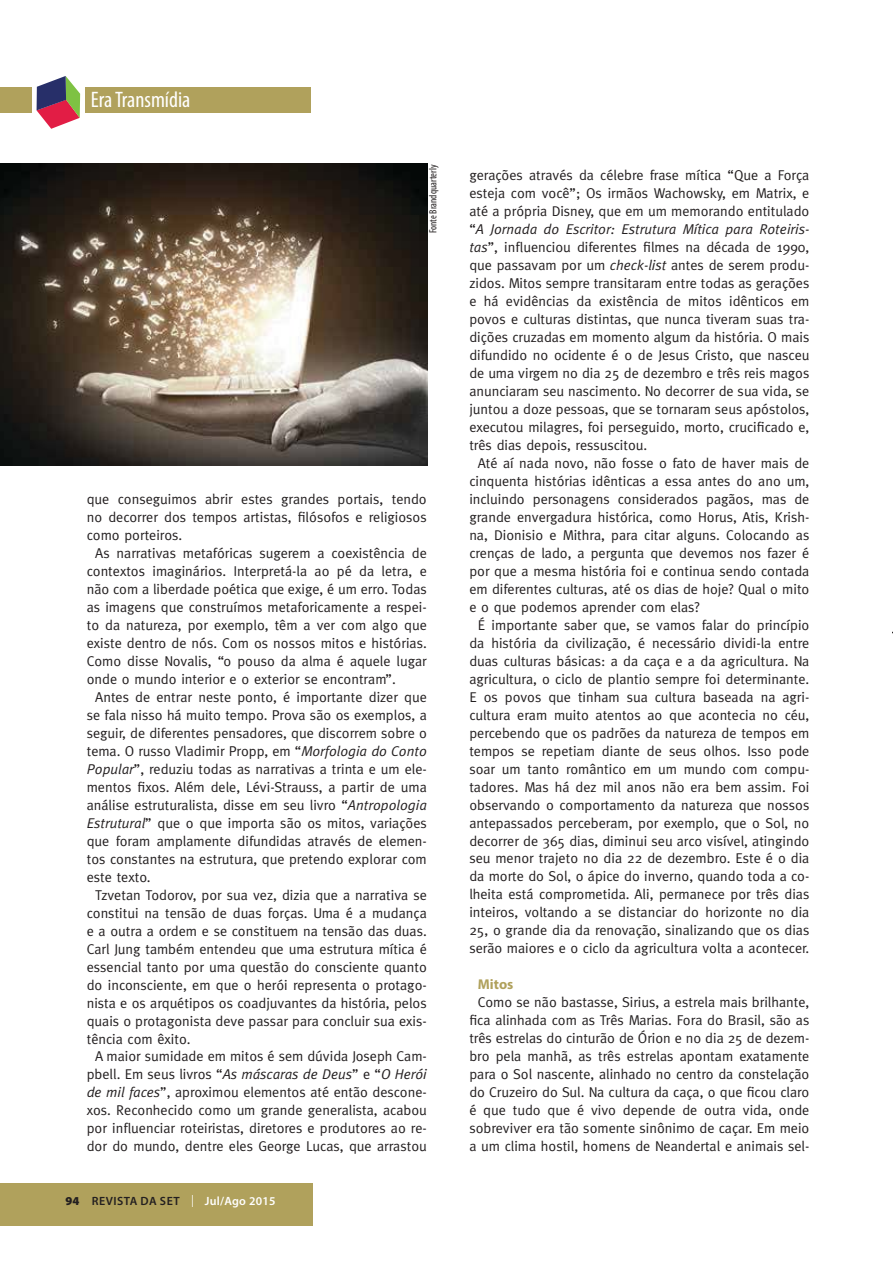
<style>
.page{position:relative;width:893px;height:1263px;background:#fff}
.page>*{position:absolute;margin:0;border:0;box-sizing:border-box;transform-origin:0 0}
.t1{font:condensed 22.5px "Myriad Pro";color:#fff}
.t2{font:14.25px/18px "Meta";color:#231f20;text-align:center}
.t3{font:italic 14.25px "Meta";color:#231f20}
.t4{font:700 14.25px "Myriad Pro";color:#b0a15c}
.t5{font:600 12px "Myriad Pro";letter-spacing:.02em;color:#231f20}
.t6{font:condensed 10.5px "Myriad Pro";color:#231f20}
.s1{font-style:italic}
.s2{font-weight:900;font-size:12.15px}
.s3{font-family:"Lubalin Graph";font-weight:400;color:#fff}
.s4{color:#fff}
.s5{font-style:normal}
</style>
<div class="page">
<div style="left:0;top:87px;width:31px;height:25px;background:#b0a15c"></div>
<div style="left:85px;top:87px;width:225px;height:25px;background:#b0a15c"></div>
<svg style="left:37px;top:76px;width:43px;height:53px"></svg>
<div style="left:0;top:1184px;width:312px;height:42px;background:#b0a15c"></div>
<img style="left:0;top:163px;width:428px;height:303px">
<h1 class="t1" style="left:91px;top:91px;width:101px">Era Transmídia</h1>
<p class="t6" style="left:429px;top:233px;width:70px;rotate:-90deg">Fonte Brandquarterly</p>
<p class="t2" style="left:87px;top:491px;width:342px">que conseguimos abrir estes grandes portais, tendo</p>
<p class="t2" style="left:87px;top:509px;width:342px">no decorrer dos tempos artistas, filósofos e religiosos</p>
<p class="t2" style="left:87px;top:527px;width:97px">como porteiros.</p>
<p class="t2" style="left:95px;top:545px;width:333px">As narrativas metafóricas sugerem a coexistência de</p>
<p class="t2" style="left:87px;top:563px;width:342px">contextos imaginários. Interpretá-la ao pé da letra, e</p>
<p class="t2" style="left:87px;top:581px;width:342px">não com a liberdade poética que exige, é um erro. Todas</p>
<p class="t2" style="left:87px;top:599px;width:342px">as imagens que construímos metaforicamente a respei-</p>
<p class="t2" style="left:87px;top:617px;width:342px">to da natureza, por exemplo, têm a ver com algo que</p>
<p class="t2" style="left:87px;top:635px;width:342px">existe dentro de nós. Com os nossos mitos e histórias.</p>
<p class="t2" style="left:87px;top:653px;width:342px">Como disse Novalis, “o pouso da alma é aquele lugar</p>
<p class="t2" style="left:87px;top:671px;width:311px">onde o mundo interior e o exterior se encontram”.</p>
<p class="t2" style="left:95px;top:689px;width:333px">Antes de entrar neste ponto, é importante dizer que</p>
<p class="t2" style="left:87px;top:707px;width:342px">se fala nisso há muito tempo. Prova são os exemplos, a</p>
<p class="t2" style="left:87px;top:725px;width:342px">seguir, de diferentes pensadores, que discorrem sobre o</p>
<p class="t2" style="left:87px;top:743px;width:342px">tema. O russo Vladimir Propp, em “<span class="s1">Morfologia do Conto</span></p>
<p class="t2" style="left:87px;top:761px;width:342px"><span class="s1">Popular</span>”, reduziu todas as narrativas a trinta e um ele-</p>
<p class="t2" style="left:87px;top:779px;width:342px">mentos fixos. Além dele, Lévi-Strauss, a partir de uma</p>
<p class="t2" style="left:87px;top:797px;width:342px">análise estruturalista, disse em seu livro “<span class="s1">Antropologia</span></p>
<p class="t2" style="left:87px;top:815px;width:342px"><span class="s1">Estrutural</span>” que o que importa são os mitos, variações</p>
<p class="t2" style="left:87px;top:833px;width:342px">que foram amplamente difundidas através de elemen-</p>
<p class="t2" style="left:87px;top:851px;width:342px">tos constantes na estrutura, que pretendo explorar com</p>
<p class="t2" style="left:87px;top:869px;width:65px">este texto.</p>
<p class="t2" style="left:95px;top:887px;width:333px">Tzvetan Todorov, por sua vez, dizia que a narrativa se</p>
<p class="t2" style="left:87px;top:905px;width:342px">constitui na tensão de duas forças. Uma é a mudança</p>
<p class="t2" style="left:87px;top:923px;width:342px">e a outra a ordem e se constituem na tensão das duas.</p>
<p class="t2" style="left:87px;top:941px;width:342px">Carl Jung também entendeu que uma estrutura mítica é</p>
<p class="t2" style="left:87px;top:959px;width:342px">essencial tanto por uma questão do consciente quanto</p>
<p class="t2" style="left:87px;top:977px;width:342px">do inconsciente, em que o herói representa o protago-</p>
<p class="t2" style="left:87px;top:995px;width:342px">nista e os arquétipos os coadjuvantes da história, pelos</p>
<p class="t2" style="left:87px;top:1013px;width:342px">quais o protagonista deve passar para concluir sua exis-</p>
<p class="t2" style="left:87px;top:1031px;width:105px">tência com êxito.</p>
<p class="t2" style="left:95px;top:1049px;width:333px">A maior sumidade em mitos é sem dúvida Joseph Cam-</p>
<p class="t2" style="left:87px;top:1067px;width:342px">pbell. Em seus livros “<span class="s1">As máscaras de Deus</span>” e “<span class="s1">O Herói</span></p>
<p class="t2" style="left:87px;top:1085px;width:342px"><span class="s1">de mil faces</span>”, aproximou elementos até então descone-</p>
<p class="t2" style="left:87px;top:1103px;width:342px">xos. Reconhecido como um grande generalista, acabou</p>
<p class="t2" style="left:87px;top:1121px;width:342px">por influenciar roteiristas, diretores e produtores ao re-</p>
<p class="t2" style="left:87px;top:1139px;width:342px">dor do mundo, dentre eles George Lucas, que arrastou</p>
<p class="t5" style="left:65px;top:1197px;width:211px"><span class="s2">94</span> REVISTA DA SET <span class="s3">|</span> <span class="s4">Jul/Ago 2015</span></p>
<p class="t2" style="left:469px;top:167px;width:341px">gerações através da célebre frase mítica “Que a Força</p>
<p class="t2" style="left:469px;top:185px;width:342px">esteja com você”; Os irmãos Wachowsky, em Matrix, e</p>
<p class="t2" style="left:469px;top:203px;width:342px">até a própria Disney, que em um memorando entitulado</p>
<p class="t3" style="left:469px;top:224px;width:342px"><span class="s5">“</span>A Jornada do Escritor: Estrutura Mítica para Roteiris-</p>
<p class="t2" style="left:469px;top:239px;width:342px"><span class="s1">tas</span>”, influenciou diferentes filmes na década de 1990,</p>
<p class="t2" style="left:469px;top:257px;width:342px">que passavam por um <span class="s1">check-list</span> antes de serem produ-</p>
<p class="t2" style="left:469px;top:275px;width:342px">zidos. Mitos sempre transitaram entre todas as gerações</p>
<p class="t2" style="left:469px;top:293px;width:342px">e há evidências da existência de mitos idênticos em</p>
<p class="t2" style="left:469px;top:311px;width:342px">povos e culturas distintas, que nunca tiveram suas tra-</p>
<p class="t2" style="left:469px;top:329px;width:342px">dições cruzadas em momento algum da história. O mais</p>
<p class="t2" style="left:469px;top:347px;width:342px">difundido no ocidente é o de Jesus Cristo, que nasceu</p>
<p class="t2" style="left:469px;top:365px;width:342px">de uma virgem no dia 25 de dezembro e três reis magos</p>
<p class="t2" style="left:469px;top:383px;width:342px">anunciaram seu nascimento. No decorrer de sua vida, se</p>
<p class="t2" style="left:469px;top:401px;width:342px">juntou a doze pessoas, que se tornaram seus apóstolos,</p>
<p class="t2" style="left:469px;top:419px;width:342px">executou milagres, foi perseguido, morto, crucificado e,</p>
<p class="t2" style="left:469px;top:437px;width:179px">três dias depois, ressuscitou.</p>
<p class="t2" style="left:478px;top:455px;width:333px">Até aí nada novo, não fosse o fato de haver mais de</p>
<p class="t2" style="left:469px;top:473px;width:342px">cinquenta histórias idênticas a essa antes do ano um,</p>
<p class="t2" style="left:469px;top:491px;width:342px">incluindo personagens considerados pagãos, mas de</p>
<p class="t2" style="left:469px;top:509px;width:342px">grande envergadura histórica, como Horus, Atis, Krish-</p>
<p class="t2" style="left:469px;top:527px;width:342px">na, Dionisio e Mithra, para citar alguns. Colocando as</p>
<p class="t2" style="left:469px;top:545px;width:342px">crenças de lado, a pergunta que devemos nos fazer é</p>
<p class="t2" style="left:469px;top:563px;width:342px">por que a mesma história foi e continua sendo contada</p>
<p class="t2" style="left:469px;top:581px;width:342px">em diferentes culturas, até os dias de hoje? Qual o mito</p>
<p class="t2" style="left:469px;top:599px;width:232px">e o que podemos aprender com elas?</p>
<p class="t2" style="left:478px;top:617px;width:333px">É importante saber que, se vamos falar do princípio</p>
<p class="t2" style="left:469px;top:635px;width:342px">da história da civilização, é necessário dividi-la entre</p>
<p class="t2" style="left:469px;top:653px;width:342px">duas culturas básicas: a da caça e a da agricultura. Na</p>
<p class="t2" style="left:469px;top:671px;width:342px">agricultura, o ciclo de plantio sempre foi determinante.</p>
<p class="t2" style="left:469px;top:689px;width:341px">E os povos que tinham sua cultura baseada na agri-</p>
<p class="t2" style="left:469px;top:707px;width:342px">cultura eram muito atentos ao que acontecia no céu,</p>
<p class="t2" style="left:469px;top:725px;width:342px">percebendo que os padrões da natureza de tempos em</p>
<p class="t2" style="left:469px;top:743px;width:342px">tempos se repetiam diante de seus olhos. Isso pode</p>
<p class="t2" style="left:469px;top:761px;width:342px">soar um tanto romântico em um mundo com compu-</p>
<p class="t2" style="left:469px;top:779px;width:341px">tadores. Mas há dez mil anos não era bem assim. Foi</p>
<p class="t2" style="left:469px;top:797px;width:342px">observando o comportamento da natureza que nossos</p>
<p class="t2" style="left:469px;top:815px;width:342px">antepassados perceberam, por exemplo, que o Sol, no</p>
<p class="t2" style="left:469px;top:833px;width:342px">decorrer de 365 dias, diminui seu arco visível, atingindo</p>
<p class="t2" style="left:469px;top:851px;width:341px">seu menor trajeto no dia 22 de dezembro. Este é o dia</p>
<p class="t2" style="left:469px;top:869px;width:342px">da morte do Sol, o ápice do inverno, quando toda a co-</p>
<p class="t2" style="left:469px;top:887px;width:342px">lheita está comprometida. Ali, permanece por três dias</p>
<p class="t2" style="left:469px;top:905px;width:342px">inteiros, voltando a se distanciar do horizonte no dia</p>
<p class="t2" style="left:469px;top:923px;width:342px">25, o grande dia da renovação, sinalizando que os dias</p>
<p class="t2" style="left:469px;top:941px;width:342px">serão maiores e o ciclo da agricultura volta a acontecer.</p>
<p class="t4" style="left:478px;top:976px;width:37px">Mitos</p>
<p class="t2" style="left:469px;top:995px;width:342px">Como se não bastasse, Sirius, a estrela mais brilhante, fica alinhada com as Três Marias. Fora do Brasil, são as três estrelas do cinturão de Órion e no dia 25 de dezem&shy;bro pela manhã, as três estrelas apontam exatamente para o Sol nascente, alinhado no centro da constelação do Cruzeiro do Sul. Na cultura da caça, o que ficou claro é que tudo que é vivo depende de outra vida, onde sobreviver era tão somente sinônimo de caçar. Em meio a um clima hostil, homens de Neandertal e animais sel-</p>
</div>
